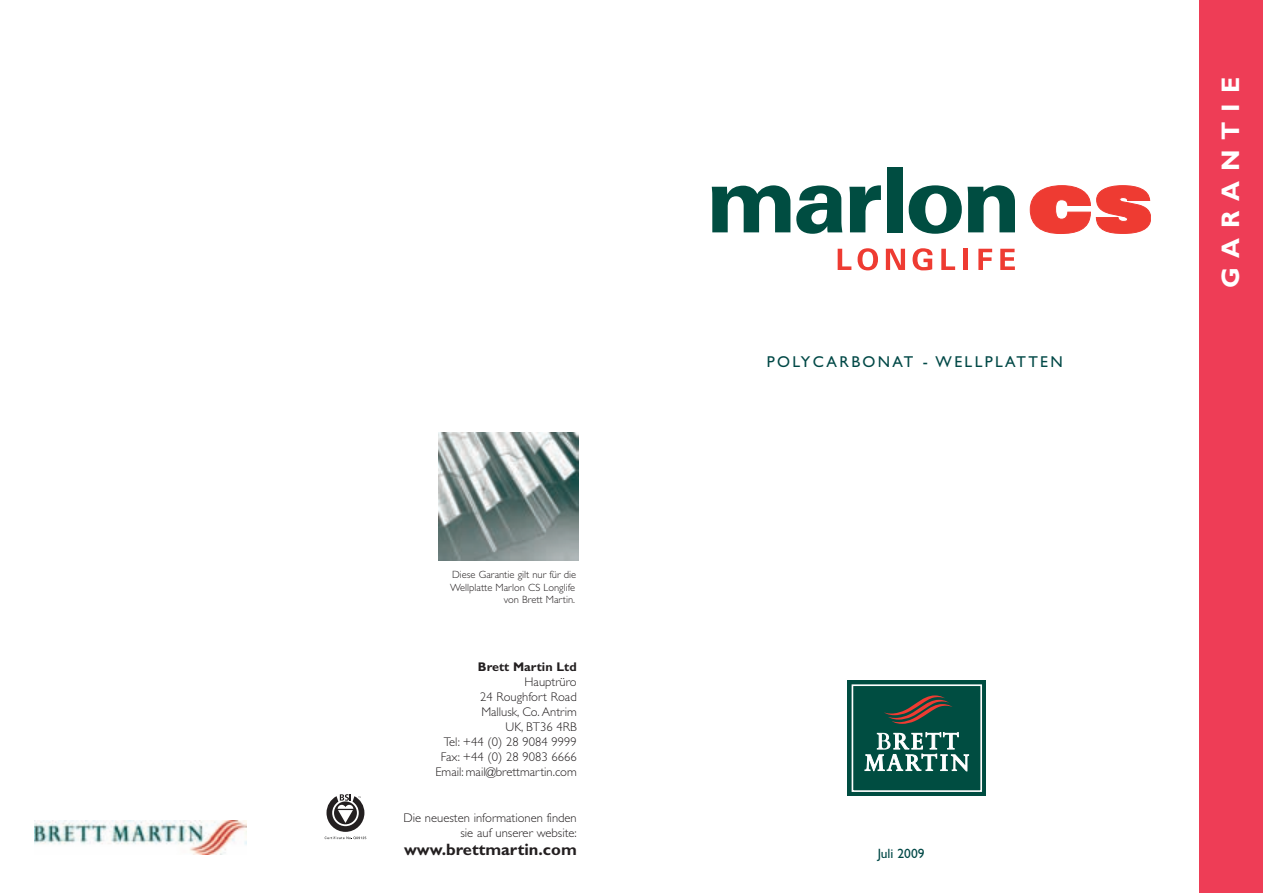
<style>
.page{position:relative;width:1263px;height:893px;background:#fff}
.page>*{position:absolute;margin:0;border:0;box-sizing:border-box;transform-origin:0 0}
.t1{font:700 25.5px "Gill Sans";letter-spacing:.385em;color:#fff}
.t2{font:700 16.5px "Gill Sans";color:#231f20}
.t3{font:15.75px "Gill Sans TT";letter-spacing:.15em;color:#004846}
.t4{font:13.5px "Gill Sans TT";color:#004846}
.t5{font:300 12.6px/15.1px "Gill Sans";color:#231f20;text-align:right}
.t6{font:700 12.6px "Gill Sans";color:#231f20}
.t7{font:300 10.5px/12.6px "Gill Sans";color:#231f20;text-align:right}
</style>
<div class="page">
<div style="left:1199px;top:0;width:64px;height:893px;background:#ee3d56"></div>
<svg style="left:712px;top:185px;width:78px;height:47px"></svg>
<svg style="left:849px;top:185px;width:32px;height:47px"></svg>
<div style="left:887px;top:167px;width:15px;height:65px;background:#004d41"></div>
<svg style="left:909px;top:185px;width:106px;height:49px"></svg>
<svg style="left:838px;top:249px;width:13px;height:21px"></svg>
<svg style="left:857px;top:248px;width:21px;height:22px"></svg>
<svg style="left:886px;top:249px;width:19px;height:21px"></svg>
<svg style="left:912px;top:248px;width:20px;height:22px"></svg>
<svg style="left:941px;top:249px;width:14px;height:21px"></svg>
<hr style="left:964px;top:249px;width:4px;height:21px;background:#ee3b32">
<svg style="left:978px;top:249px;width:14px;height:21px"></svg>
<svg style="left:1000px;top:249px;width:15px;height:21px"></svg>
<svg style="left:1030px;top:185px;width:121px;height:49px"></svg>
<svg style="left:796px;top:185px;width:46px;height:49px"></svg>
<div style="left:848px;top:680px;width:138px;height:116px;background:#004d41"></div>
<div style="left:852px;top:684px;width:130px;height:108px;border:2px solid #fff"></div>
<svg style="left:884px;top:695px;width:68px;height:29px"></svg>
<svg style="left:865px;top:732px;width:104px;height:39px"></svg>
<svg style="left:325px;top:794px;width:41px;height:46px"></svg>
<img style="left:439px;top:433px;width:139px;height:127px">
<img style="left:34px;top:821px;width:213px;height:33px">
<p class="t7" style="left:450px;top:568px;width:127px">Diese Garantie gilt nur für die<br>Wellplatte Marlon CS Longlife von Brett Martin.</p>
<p class="t6" style="left:478px;top:661px;width:100px">Brett Martin Ltd</p>
<p class="t5" style="left:435px;top:674px;width:143px">Hauptrüro<br>24 Roughfort Road<br>Mallusk, Co. Antrim<br>UK, BT36 4RB<br>Tel: +44 (0) 28 9084 9999<br>Fax: +44 (0) 28 9083 6666<br>Email: mail@brettmartin.com</p>
<p class="t5" style="left:403px;top:810px;width:175px">Die neuesten informationen finden sie auf unserer website:</p>
<h2 class="t2" style="left:404px;top:843px;width:174px">www.brettmartin.com</h2>
<p class="t3" style="left:767px;top:353px;width:298px">POLYCARBONAT - WELLPLATTEN</p>
<h1 class="t1" style="left:1221px;top:288px;width:213px;rotate:-90deg">GARANTIE</h1>
<p class="t4" style="left:878px;top:845px;width:48px">Juli 2009</p>
</div>
